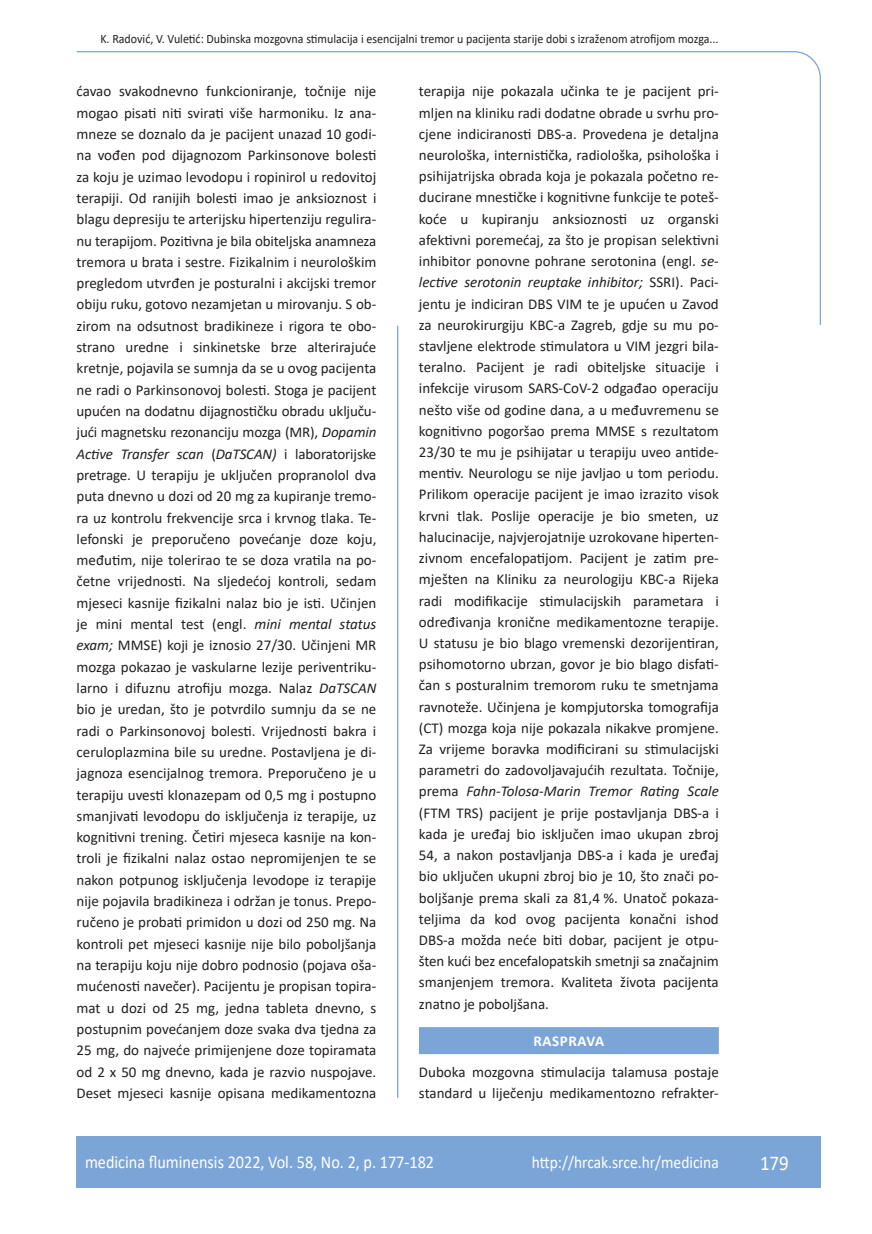
<style>
.page{position:relative;width:872px;height:1234px;background:#fff}
.page>*{position:absolute;margin:0;border:0;box-sizing:border-box;transform-origin:0 0}
.t1{font:21px "Calibri";color:#fff;scale:.9 1}
.t2{font:18px "Calibri";color:#fff;scale:.9 1}
.t3{font:17.25px "Calibri";color:#fff;scale:.9 1}
.osnovni_tekst{font:15px/21.3px "Calibri";color:#231f20;text-align:justify}
.naslov_ruler{font:700 15px "Calibri";letter-spacing:.04em;color:#fff}
.glava{font:12.75px "Calibri";color:#231f20;scale:.94 1}
.s1{font-style:italic}
</style>
<div class="page">
<svg style="left:76px;top:51px;width:745px;height:275px"></svg>
<hr style="left:397px;top:325px;width:1px;height:772px;background:#7ca5d7">
<div style="left:77px;top:1135px;width:744px;height:51px;background:#7ca5d7"></div>
<div style="left:419px;top:1026px;width:300px;height:27px;background:#7ca5d7"></div>
<p class="glava" style="left:100px;top:29px;width:659px">K. Radović, V. Vuletić: Dubinska mozgovna stimulacija i esencijalni tremor u pacijenta starije dobi s izraženom atrofijom mozga...</p>
<p class="osnovni_tekst" style="left:77px;top:80px;width:301px">ćavao svakodnevno funkcioniranje, točnije nije mogao pisati niti svirati više harmoniku. Iz ana&shy;mneze se doznalo da je pacijent unazad 10 godi&shy;na vođen pod dijagnozom Parkinsonove bolesti za koju je uzimao levodopu i ropinirol u redovitoj terapiji. Od ranijih bolesti imao je anksioznost i blagu depresiju te arterijsku hipertenziju regulira&shy;nu terapijom. Pozitivna je bila obiteljska anamneza tremora u brata i sestre. Fizikalnim i neurološkim pregledom utvrđen je posturalni i akcijski tremor obiju ruku, gotovo nezamjetan u mirovanju. S ob&shy;zirom na odsutnost bradikineze i rigora te obo&shy;strano uredne i sinkinetske brze alterirajuće kretnje, pojavila se sumnja da se u ovog pacijenta ne radi o Parkinsonovoj bolesti. Stoga je pacijent upućen na dodatnu dijagnostičku obradu uključu&shy;jući magnetsku rezonanciju mozga (MR), <span class="s1">Dopamin Active Transfer scan</span> (<span class="s1">DaTSCAN)</span> i laboratorijske pretrage. U terapiju je uključen propranolol dva puta dnevno u dozi od 20 mg za kupiranje tremo&shy;ra uz kontrolu frekvencije srca i krvnog tlaka. Te&shy;lefonski je preporučeno povećanje doze koju, međutim, nije tolerirao te se doza vratila na po&shy;četne vrijednosti. Na sljedećoj kontroli, sedam mjeseci kasnije fizikalni nalaz bio je isti. Učinjen je mini mental test (engl. <span class="s1">mini mental status exam;</span> MMSE) koji je iznosio 27/30. Učinjeni MR mozga pokazao je vaskularne lezije periventriku&shy;larno i difuznu atrofiju mozga. Nalaz <span class="s1">DaTSCAN </span>bio je uredan, što je potvrdilo sumnju da se ne radi o Parkinsonovoj bolesti. Vrijednosti bakra i ceruloplazmina bile su uredne. Postavljena je di&shy;jagnoza esencijalnog tremora. Preporučeno je u terapiju uvesti klonazepam od 0,5 mg i postupno smanjivati levodopu do isključenja iz terapije, uz kognitivni trening. Četiri mjeseca kasnije na kon&shy;troli je fizikalni nalaz ostao nepromijenjen te se nakon potpunog isključenja levodope iz terapije nije pojavila bradikineza i održan je tonus. Prepo&shy;ručeno je probati primidon u dozi od 250 mg. Na kontroli pet mjeseci kasnije nije bilo poboljšanja na terapiju koju nije dobro podnosio (pojava oša&shy;mućenosti navečer). Pacijentu je propisan topira&shy;mat u dozi od 25 mg, jedna tableta dnevno, s postupnim povećanjem doze svaka dva tjedna za 25 mg, do najveće primijenjene doze topiramata od 2 x 50 mg dnevno, kada je razvio nuspojave.<br>Deset mjeseci kasnije opisana medikamentozna</p>
<p class="osnovni_tekst" style="left:419px;top:80px;width:301px">terapija nije pokazala učinka te je pacijent pri&shy;mljen na kliniku radi dodatne obrade u svrhu pro&shy;cjene indiciranosti DBS-a. Provedena je detaljna neurološka, internistička, radiološka, psihološka i psihijatrijska obrada koja je pokazala početno re&shy;ducirane mnestičke i kognitivne funkcije te poteš&shy;koće u kupiranju anksioznosti uz organski afektivni poremećaj, za što je propisan selektivni inhibitor ponovne pohrane serotonina (engl. <span class="s1">se&shy;lective serotonin reuptake inhibitor;</span> SSRI). Paci&shy;jentu je indiciran DBS VIM te je upućen u Zavod za neurokirurgiju KBC-a Zagreb, gdje su mu po&shy;stavljene elektrode stimulatora u VIM jezgri bila&shy;teralno. Pacijent je radi obiteljske situacije i infekcije virusom SARS-CoV-2 odgađao operaciju nešto više od godine dana, a u međuvremenu se kognitivno pogoršao prema MMSE s rezultatom 23/30 te mu je psihijatar u terapiju uveo antide&shy;mentiv. Neurologu se nije javljao u tom periodu.<br>Prilikom operacije pacijent je imao izrazito visok krvni tlak. Poslije operacije je bio smeten, uz halucinacije, najvjerojatnije uzrokovane hiperten&shy;zivnom encefalopatijom. Pacijent je zatim pre&shy;mješten na Kliniku za neurologiju KBC-a Rijeka radi modifikacije stimulacijskih parametara i određivanja kronične medikamentozne terapije.<br>U statusu je bio blago vremenski dezorijentiran, psihomotorno ubrzan, govor je bio blago disfati&shy;čan s posturalnim tremorom ruku te smetnjama ravnoteže. Učinjena je kompjutorska tomografija (CT) mozga koja nije pokazala nikakve promjene.<br>Za vrijeme boravka modificirani su stimulacijski parametri do zadovoljavajućih rezultata. Točnije, prema <span class="s1">Fahn-Tolosa-Marin Tremor Rating Scale </span>(FTM TRS) pacijent je prije postavljanja DBS-a i kada je uređaj bio isključen imao ukupan zbroj 54, a nakon postavljanja DBS-a i kada je uređaj bio uključen ukupni zbroj bio je 10, što znači po&shy;boljšanje prema skali za 81,4 %. Unatoč pokaza&shy;teljima da kod ovog pacijenta konačni ishod DBS-a možda neće biti dobar, pacijent je otpu&shy;šten kući bez encefalopatskih smetnji sa značajnim smanjenjem tremora. Kvaliteta života pacijenta znatno je poboljšana.</p>
<p class="naslov_ruler" style="left:533px;top:1030px;width:72px">RASPRAVA</p>
<p class="osnovni_tekst" style="left:419px;top:1060px;width:301px">Duboka mozgovna stimulacija talamusa postaje standard u liječenju medikamentozno refrakter-</p>
<p class="t2" style="left:85px;top:1149px;width:389px">medicina fluminensis 2022, Vol. 58, No. 2, p. 177-182</p>
<p class="t3" style="left:532px;top:1150px;width:209px">http://hrcak.srce.hr/medicina</p>
<p class="t1" style="left:760px;top:1147px;width:33px">179</p>
</div>
